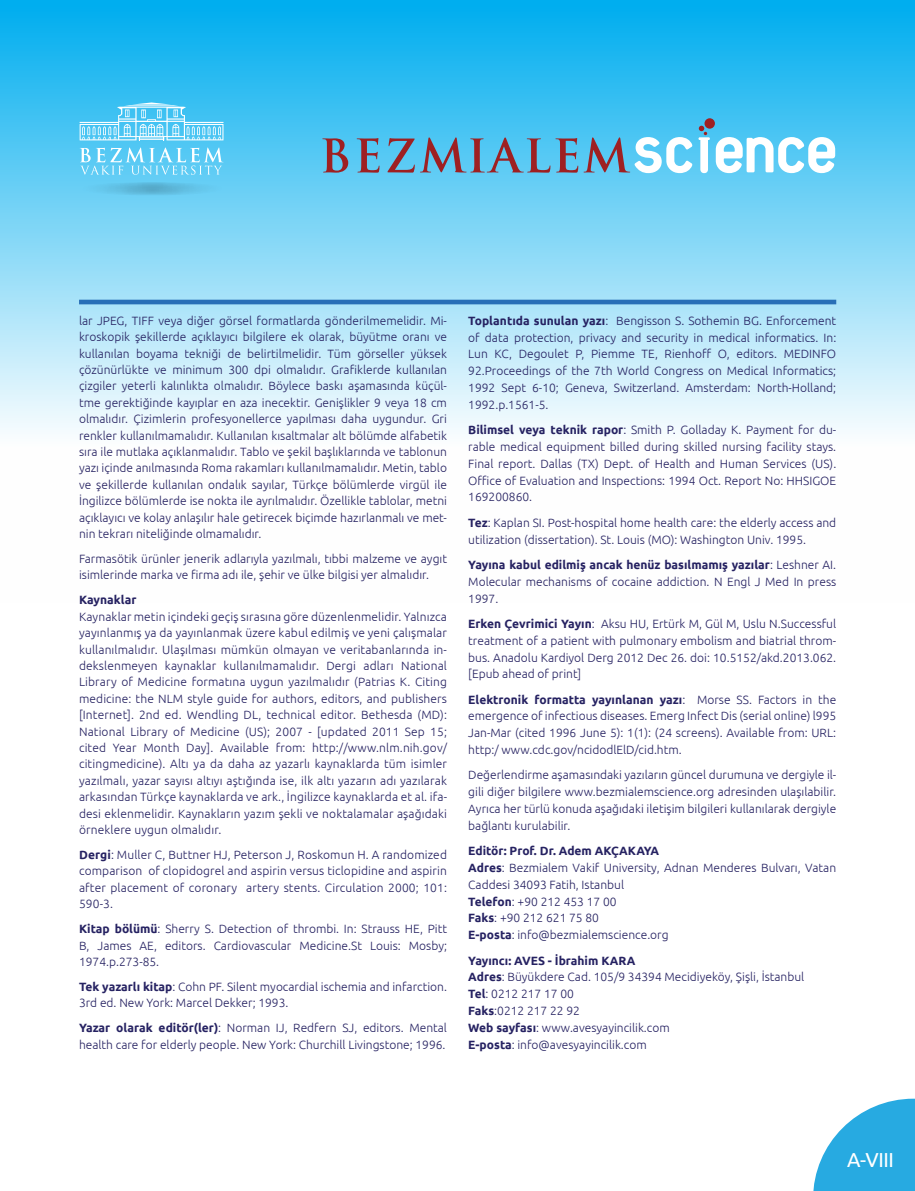
<style>
.page{position:relative;width:915px;height:1191px;background:#fff}
.page>*{position:absolute;margin:0;border:0;box-sizing:border-box;transform-origin:0 0}
.t1{font:20.25px "Ubuntu";color:#fff}
.t2{font:300 12px/16.4px "Ubuntu";color:#262262;text-align:justify}
.t3{font:700 12px "Ubuntu";color:#262262}
.s1{font-weight:700}
</style>
<div class="page">
<svg style="left:0;top:0;width:914px;height:432px;background:#7ad4f6"></svg>
<hr style="left:79px;top:300px;width:757px;height:4px;background:#286fb7">
<svg style="left:322px;top:138px;width:26px;height:35px"></svg>
<svg style="left:356px;top:138px;width:23px;height:35px"></svg>
<svg style="left:387px;top:138px;width:27px;height:35px"></svg>
<svg style="left:698px;top:126px;width:11px;height:47px"></svg>
<div style="left:704px;top:118px;width:10px;height:11px;background:#9e2022;border-radius:50%"></div>
<svg style="left:420px;top:137px;width:272px;height:36px;background:#77aac8"></svg>
<svg style="left:715px;top:137px;width:119px;height:36px"></svg>
<svg style="left:813px;top:1098px;width:101px;height:93px"></svg>
<svg style="left:74px;top:182px;width:156px;height:14px;background:#62c1e5"></svg>
<svg style="left:80px;top:102px;width:143px;height:38px;background:#70d1f5"></svg>
<svg style="left:80px;top:147px;width:143px;height:28px;background:#79d4f6"></svg>
<p class="t2" style="left:79px;top:312px;width:369px">lar JPEG, TIFF veya diğer görsel formatlarda gönderilmemelidir. Mi&shy;kroskopik şekillerde açıklayıcı bilgilere ek olarak, büyütme oranı ve kullanılan boyama tekniği de belirtilmelidir. Tüm görseller yüksek çözünürlükte ve minimum 300 dpi olmalıdır. Grafiklerde kullanılan çizgiler yeterli kalınlıkta olmalıdır. Böylece baskı aşamasında küçül&shy;tme gerektiğinde kayıplar en aza inecektir. Genişlikler 9 veya 18 cm olmalıdır. Çizimlerin profesyonellerce yapılması daha uygundur. Gri renkler kullanılmamalıdır. Kullanılan kısaltmalar alt bölümde alfabetik sıra ile mutlaka açıklanmalıdır. Tablo ve şekil başlıklarında ve tablonun yazı içinde anılmasında Roma rakamları kullanılmamalıdır. Metin, tablo ve şekillerde kullanılan ondalık sayılar, Türkçe bölümlerde virgül ile İngilizce bölümlerde ise nokta ile ayrılmalıdır. Özellikle tablolar, metni açıklayıcı ve kolay anlaşılır hale getirecek biçimde hazırlanmalı ve met&shy;nin tekrarı niteliğinde olmamalıdır.</p>
<p class="t2" style="left:79px;top:550px;width:369px">Farmasötik ürünler jenerik adlarıyla yazılmalı, tıbbi malzeme ve aygıt isimlerinde marka ve firma adı ile, şehir ve ülke bilgisi yer almalıdır.</p>
<p class="t3" style="left:79px;top:593px;width:59px">Kaynaklar</p>
<p class="t2" style="left:79px;top:608px;width:369px">Kaynaklar metin içindeki geçiş sırasına göre düzenlenmelidir. Yalnızca yayınlanmış ya da yayınlanmak üzere kabul edilmiş ve yeni çalışmalar kullanılmalıdır. Ulaşılması mümkün olmayan ve veritabanlarında in&shy;dekslenmeyen kaynaklar kullanılmamalıdır. Dergi adları National Library of Medicine formatına uygun yazılmalıdır (Patrias K. Citing medicine: the NLM style guide for authors, editors, and publishers [Internet]. 2nd ed. Wendling DL, technical editor. Bethesda (MD):<br>National Library of Medicine (US); 2007 - [updated 2011 Sep 15; cited Year Month Day]. Available from: http://www.nlm.nih.gov/ citingmedicine). Altı ya da daha az yazarlı kaynaklarda tüm isimler yazılmalı, yazar sayısı altıyı aştığında ise, ilk altı yazarın adı yazılarak arkasından Türkçe kaynaklarda ve ark., İngilizce kaynaklarda et al. ifa&shy;desi eklenmelidir. Kaynakların yazım şekli ve noktalamalar aşağıdaki örneklere uygun olmalıdır.</p>
<p class="t2" style="left:79px;top:846px;width:369px"><span class="s1">Dergi</span>: Muller C, Buttner HJ, Peterson J, Roskomun H. A randomized comparison of clopidogrel and aspirin versus ticlopidine and aspirin after placement of coronary artery stents. Circulation 2000; 101:<br>590-3.</p>
<p class="t2" style="left:79px;top:920px;width:369px"><span class="s1">Kitap bölümü</span>: Sherry S. Detection of thrombi. In: Strauss HE, Pitt B, James AE, editors. Cardiovascular Medicine.St Louis: Mosby; 1974.p.273-85.</p>
<p class="t2" style="left:79px;top:978px;width:369px"><span class="s1">Tek yazarlı kitap</span>: Cohn PF. Silent myocardial ischemia and infarction.<br>3rd ed. New York: Marcel Dekker; 1993.</p>
<p class="t2" style="left:79px;top:1019px;width:369px"><span class="s1">Yazar olarak editör(ler)</span>: Norman IJ, Redfern SJ, editors. Mental health care for elderly people. New York: Churchill Livingstone; 1996.</p>
<p class="t2" style="left:468px;top:312px;width:369px;line-height:16.8px"><span class="s1">Toplantıda sunulan yazı</span>: Bengisson S. Sothemin BG. Enforcement of data protection, privacy and security in medical informatics. In:<br>Lun KC, Degoulet P, Piemme TE, Rienhoff O, editors. MEDINFO 92.Proceedings of the 7th World Congress on Medical Informatics; 1992 Sept 6-10; Geneva, Switzerland. Amsterdam: North-Holland; 1992.p.1561-5.</p>
<p class="t2" style="left:468px;top:421px;width:369px;line-height:16.8px"><span class="s1">Bilimsel veya teknik rapor</span>: Smith P. Golladay K. Payment for du&shy;rable medical equipment billed during skilled nursing facility stays.<br>Final report. Dallas (TX) Dept. of Health and Human Services (US).<br>Office of Evaluation and Inspections: 1994 Oct. Report No: HHSIGOE 169200860.</p>
<p class="t2" style="left:468px;top:514px;width:369px;line-height:16.8px"><span class="s1">Tez</span>: Kaplan SI. Post-hospital home health care: the elderly access and utilization (dissertation). St. Louis (MO): Washington Univ. 1995.</p>
<p class="t2" style="left:468px;top:556px;width:369px;line-height:16.8px"><span class="s1">Yayına kabul edilmiş ancak henüz basılmamış yazılar</span>: Leshner AI.<br>Molecular mechanisms of cocaine addiction. N Engl J Med In press 1997.</p>
<p class="t2" style="left:468px;top:615px;width:369px;line-height:16.8px"><span class="s1">Erken Çevrimici Yayın</span>: Aksu HU, Ertürk M, Gül M, Uslu N.Successful treatment of a patient with pulmonary embolism and biatrial throm&shy;bus. Anadolu Kardiyol Derg 2012 Dec 26. doi: 10.5152/akd.2013.062. [Epub ahead of print]</p>
<p class="t2" style="left:468px;top:690px;width:369px;line-height:16.8px"><span class="s1">Elektronik formatta yayınlanan yazı</span>: Morse SS. Factors in the emergence of infectious diseases. Emerg Infect Dis (serial online) l995<br>Jan-Mar (cited 1996 June 5): 1(1): (24 screens). Available from: URL: http:/ www.cdc.gov/ncidodlElD/cid.htm.</p>
<p class="t2" style="left:468px;top:766px;width:369px;line-height:16.8px">Değerlendirme aşamasındaki yazıların güncel durumuna ve dergiyle il&shy;gili diğer bilgilere www.bezmialemscience.org adresinden ulaşılabilir.<br>Ayrıca her türlü konuda aşağıdaki iletişim bilgileri kullanılarak dergiyle bağlantı kurulabilir.</p>
<p class="t2" style="left:468px;top:842px;width:369px;line-height:16.8px;text-align:left"><span class="s1">Editör: Prof. Dr. Adem AKÇAKAYA<br>Adres</span>: Bezmialem Vakif University, Adnan Menderes Bulvarı, Vatan Caddesi 34093 Fatih, Istanbul<br><span class="s1">Telefon</span>: +90 212 453 17 00<br><span class="s1">Faks</span>: +90 212 621 75 80<br><span class="s1">E-posta</span>: info@bezmialemscience.org</p>
<p class="t2" style="left:468px;top:951px;width:337px;line-height:16.8px;text-align:left"><span class="s1">Yayıncı: AVES - İbrahim KARA<br>Adres</span>: Büyükdere Cad. 105/9 34394 Mecidiyeköy, Şişli, İstanbul <span class="s1">Tel</span>: 0212 217 17 00<br><span class="s1">Faks</span>:0212 217 22 92<br><span class="s1">Web sayfası</span>: www.avesyayincilik.com<br><span class="s1">E-posta</span>: info@avesyayincilik.com</p>
<h1 class="t1" style="left:846px;top:1147px;width:48px">A-VIII</h1>
</div>
